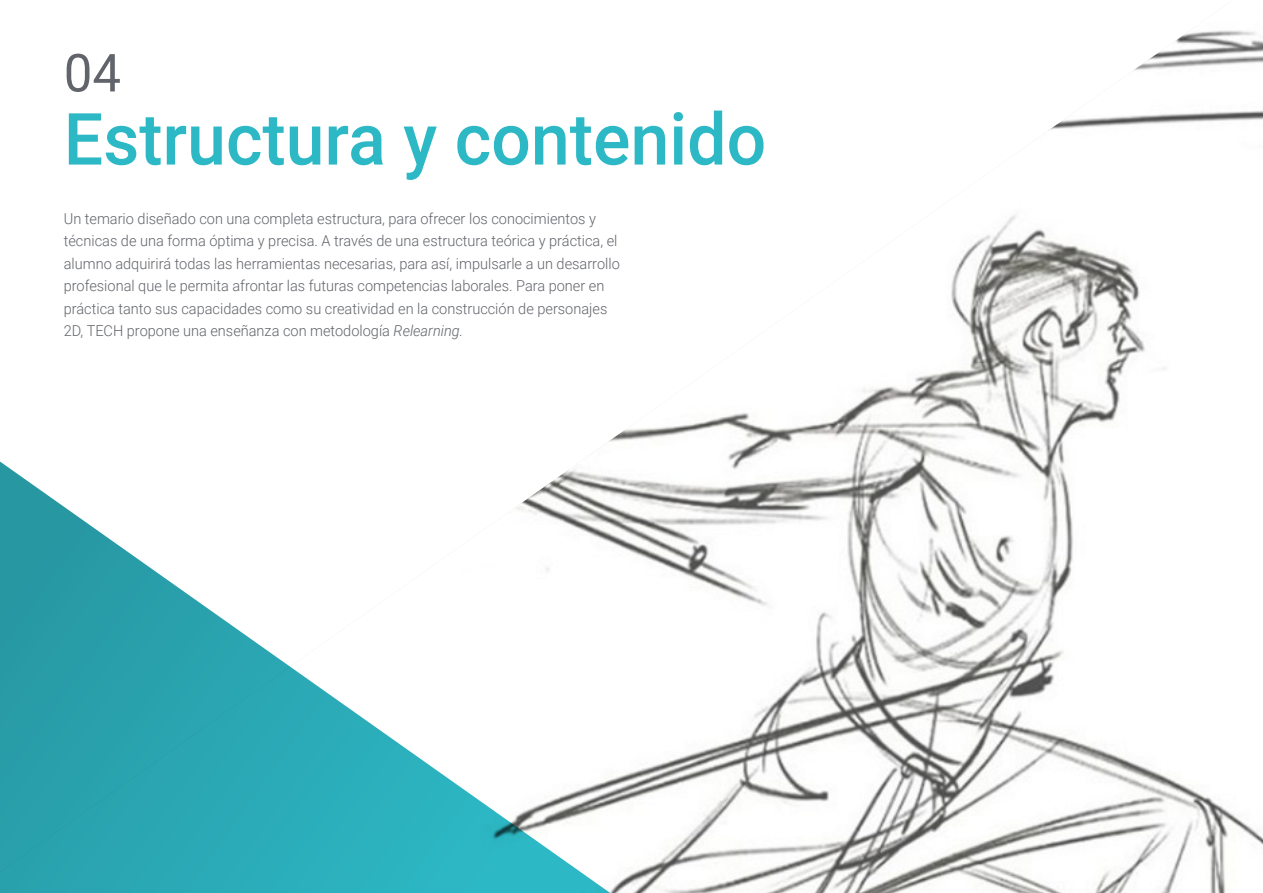
<style>
.page{position:relative;width:1263px;height:893px;background:#fff}
.page>*{position:absolute;margin:0;border:0;box-sizing:border-box;transform-origin:0 0}
.t1{font:500 72px "Roboto";color:#2db8c5}
.t2{font:52.5px "Roboto";color:#61646a}
.t3{font:300 15px/22.5px "Roboto";color:#61646a}
.s1{font-style:italic}
</style>
<div class="page">
<img style="left:608px;top:30px;width:655px;height:863px">
<svg style="left:0;top:446px;width:640px;height:447px"></svg>
<h2 class="t2" style="left:64px;top:36px;width:59px">04</h2>
<h1 class="t1" style="left:64px;top:89px;width:704px">Estructura y contenido</h1>
<p class="t3" style="left:64px;top:207px;width:557px">Un temario diseñado con una completa estructura, para ofrecer los conocimientos y técnicas de una forma óptima y precisa. A través de una estructura teórica y práctica, el alumno adquirirá todas las herramientas necesarias, para así, impulsarle a un desarrollo profesional que le permita afrontar las futuras competencias laborales. Para poner en práctica tanto sus capacidades como su creatividad en la construcción de personajes 2D, TECH propone una enseñanza con metodología <span class="s1">Relearning.</span></p>
</div>
